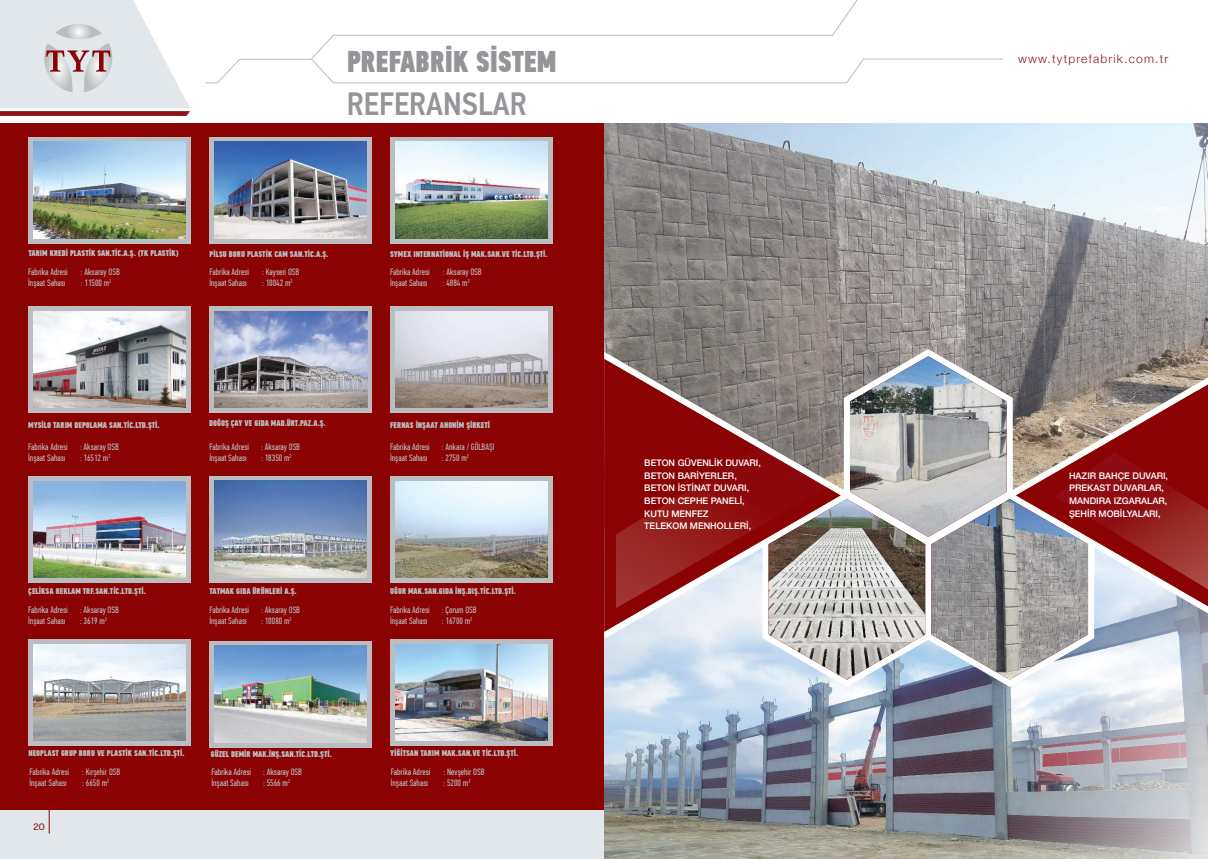
<style>
.page{position:relative;width:1208px;height:859px;background:#fff}
.page>*{position:absolute;margin:0;border:0;box-sizing:border-box;transform-origin:0 0}
.t1{font:500 32.2px "PF Din Text Cond Pro";color:#939598}
.t2{font:30px "PF Din Text Comp Pro X Black";color:#939598}
.t3{font:300 12px "Helvetica Neue";letter-spacing:.1em;color:#891619}
.t4{font:10px "PF Encore Sans Pro";color:#891619}
.t5{font:9.2px "PF Din Text Comp Pro";color:#bcbdc0}
.t6{font:500 9.1px/12.7px "Helvetica Neue";color:#fff}
.t7{font:8.3px "PF Din Text Comp Pro X Black";color:#bcbdc0}
</style>
<div class="page">
<div style="left:0;top:123px;width:604px;height:708px;background:#8b0202"></div>
<div style="left:0;top:811px;width:604px;height:48px;background:#e1e7ea"></div>
<svg style="left:209px;top:137px;width:162px;height:106px;background:#b4b8c0"></svg>
<img style="left:214px;top:142px;width:152px;height:96px">
<svg style="left:209px;top:476px;width:162px;height:106px;background:#b3b7be"></svg>
<div style="left:209px;top:307px;width:162px;height:106px;background:#bcbdc0"></div>
<svg style="left:209px;top:641px;width:162px;height:106px;background:#b6bbc2"></svg>
<img style="left:214px;top:646px;width:152px;height:96px">
<img style="left:214px;top:481px;width:152px;height:96px">
<svg style="left:390px;top:137px;width:162px;height:106px;background:#b6babb"></svg>
<img style="left:395px;top:142px;width:152px;height:96px">
<div style="left:390px;top:307px;width:162px;height:106px;background:#bcbdc0"></div>
<img style="left:395px;top:311px;width:152px;height:97px">
<div style="left:390px;top:476px;width:162px;height:106px;background:#bcbdc0"></div>
<img style="left:395px;top:481px;width:152px;height:96px">
<div style="left:390px;top:640px;width:162px;height:106px;background:#bcbdc0"></div>
<img style="left:395px;top:644px;width:152px;height:97px">
<svg style="left:28px;top:137px;width:162px;height:106px;background:#b6babc"></svg>
<img style="left:33px;top:142px;width:152px;height:96px">
<div style="left:28px;top:307px;width:162px;height:106px;background:#bcbdc0"></div>
<div style="left:28px;top:476px;width:162px;height:106px;background:#bcbdc0"></div>
<img style="left:33px;top:481px;width:152px;height:96px">
<div style="left:28px;top:640px;width:162px;height:106px;background:#bcbdc0"></div>
<img style="left:33px;top:311px;width:152px;height:97px">
<img style="left:33px;top:644px;width:152px;height:97px">
<img style="left:214px;top:311px;width:153px;height:96px">
<img style="left:604px;top:687px;width:604px;height:172px">
<img style="left:604px;top:123px;width:604px;height:226px">
<svg style="left:604px;top:349px;width:604px;height:338px;background:#b9bfc7"></svg>
<svg style="left:1088px;top:384px;width:120px;height:222px;background:#a46a68"></svg>
<svg style="left:604px;top:359px;width:164px;height:273px;background:#9d5e5e"></svg>
<img style="left:768px;top:356px;width:320px;height:324px">
<img style="left:768px;top:499px;width:157px;height:181px">
<img style="left:617px;top:448px;width:210px;height:160px">
<img style="left:1055px;top:452px;width:153px;height:138px">
<svg style="left:311px;top:0;width:692px;height:83px"></svg>
<svg style="left:205px;top:59px;width:106px;height:24px"></svg>
<svg style="left:0;top:0;width:190px;height:116px"></svg>
<svg style="left:49px;top:810px;width:1px;height:23px"></svg>
<h2 class="t2" style="left:347px;top:42px;width:211px">PREFABRİK SİSTEM</h2>
<h1 class="t1" style="left:347px;top:85px;width:181px">REFERANSLAR</h1>
<h3 class="t3" style="left:1018px;top:49px;width:152px">www.tytprefabrik.com.tr</h3>
<p class="t7" style="left:28px;top:248px;width:152px">TARIM KREDİ PLASTİK SAN.TİC.A.Ş. (TK PLASTİK)</p>
<p class="t7" style="left:210px;top:249px;width:120px">PİLSU BORU PLASTİK CAM SAN.TİC.A.Ş.</p>
<p class="t7" style="left:390px;top:249px;width:159px">SYMEX INTERNATİONAL İŞ MAK.SAN.VE TİC.LTD.ŞTİ.</p>
<p class="t5" style="left:28px;top:266px;width:41px">Fabrika Adresi</p>
<p class="t5" style="left:81px;top:266px;width:40px">: Aksaray OSB</p>
<p class="t5" style="left:28px;top:277px;width:39px">İnşaat Sahası</p>
<p class="t5" style="left:81px;top:277px;width:32px">: 11500 m<sup>2</sup></p>
<p class="t5" style="left:209px;top:266px;width:41px">Fabrika Adresi</p>
<p class="t5" style="left:262px;top:266px;width:39px">: Kayseri OSB</p>
<p class="t5" style="left:209px;top:277px;width:39px">İnşaat Sahası</p>
<p class="t5" style="left:262px;top:277px;width:32px">: 10042 m<sup>2</sup></p>
<p class="t5" style="left:390px;top:266px;width:41px">Fabrika Adresi</p>
<p class="t5" style="left:443px;top:266px;width:40px">: Aksaray OSB</p>
<p class="t5" style="left:390px;top:277px;width:39px">İnşaat Sahası</p>
<p class="t5" style="left:443px;top:277px;width:28px">: 4884 m<sup>2</sup></p>
<p class="t7" style="left:28px;top:420px;width:133px">MYSİLO TARIM DEPOLAMA SAN.TİC.LTD.ŞTİ.</p>
<p class="t7" style="left:209px;top:418px;width:118px">DOĞUŞ ÇAY VE GIDA MAD.ÜRT.PAZ.A.Ş.</p>
<p class="t7" style="left:390px;top:420px;width:102px">FERNAS İNŞAAT ANONİM ŞİRKETİ</p>
<p class="t5" style="left:28px;top:441px;width:41px">Fabrika Adresi</p>
<p class="t5" style="left:80px;top:441px;width:40px">: Aksaray OSB</p>
<p class="t5" style="left:28px;top:452px;width:39px">İnşaat Sahası</p>
<p class="t5" style="left:80px;top:452px;width:32px">: 16512 m<sup>2</sup></p>
<p class="t5" style="left:209px;top:441px;width:41px">Fabrika Adresi</p>
<p class="t5" style="left:261px;top:441px;width:40px">: Aksaray OSB</p>
<p class="t5" style="left:209px;top:452px;width:39px">İnşaat Sahası</p>
<p class="t5" style="left:261px;top:452px;width:32px">: 18350 m<sup>2</sup></p>
<p class="t5" style="left:390px;top:441px;width:41px">Fabrika Adresi</p>
<p class="t5" style="left:442px;top:441px;width:54px">: Ankara / GÖLBAŞI</p>
<p class="t5" style="left:390px;top:452px;width:39px">İnşaat Sahası</p>
<p class="t5" style="left:442px;top:452px;width:28px">: 2750 m<sup>2</sup></p>
<p class="t6" style="left:644px;top:456px;width:118px">BETON GÜVENLİK DUVARI,<br>BETON BARİYERLER,<br>BETON İSTİNAT DUVARI,<br>BETON CEPHE PANELİ,<br>KUTU MENFEZ<br>TELEKOM MENHOLLERİ,</p>
<p class="t6" style="left:1069px;top:468px;width:101px">HAZIR BAHÇE DUVARI,<br>PREKAST DUVARLAR,<br>MANDIRA IZGARALAR,<br>ŞEHİR MOBİLYALARI,</p>
<p class="t7" style="left:28px;top:586px;width:119px">ÇELİKSA REKLAM TRF.SAN.TİC.LTD.ŞTİ.</p>
<p class="t7" style="left:210px;top:586px;width:89px">TATMAK GIDA ÜRÜNLERİ A.Ş.</p>
<p class="t7" style="left:390px;top:586px;width:127px">UĞUR MAK.SAN.GIDA İNŞ.DIŞ.TİC.LTD.ŞTİ.</p>
<p class="t5" style="left:28px;top:604px;width:41px">Fabrika Adresi</p>
<p class="t5" style="left:80px;top:604px;width:40px">: Aksaray OSB</p>
<p class="t5" style="left:28px;top:616px;width:39px">İnşaat Sahası</p>
<p class="t5" style="left:80px;top:616px;width:28px">: 3619 m<sup>2</sup></p>
<p class="t5" style="left:209px;top:604px;width:41px">Fabrika Adresi</p>
<p class="t5" style="left:261px;top:604px;width:40px">: Aksaray OSB</p>
<p class="t5" style="left:209px;top:616px;width:39px">İnşaat Sahası</p>
<p class="t5" style="left:261px;top:616px;width:32px">: 10080 m<sup>2</sup></p>
<p class="t5" style="left:390px;top:604px;width:41px">Fabrika Adresi</p>
<p class="t5" style="left:442px;top:604px;width:36px">: Çorum OSB</p>
<p class="t5" style="left:390px;top:616px;width:39px">İnşaat Sahası</p>
<p class="t5" style="left:442px;top:616px;width:32px">: 16700 m<sup>2</sup></p>
<p class="t7" style="left:28px;top:748px;width:158px">NEOPLAST GRUP BORU VE PLASTİK SAN.TİC.LTD.ŞTİ.</p>
<p class="t7" style="left:211px;top:749px;width:122px">GÜZEL DEMİR MAK.İNŞ.SAN.TİC.LTD.ŞTİ.</p>
<p class="t7" style="left:390px;top:748px;width:130px">YİĞİTSAN TARIM MAK.SAN.VE TİC.LTD.ŞTİ.</p>
<p class="t5" style="left:29px;top:766px;width:41px">Fabrika Adresi</p>
<p class="t5" style="left:82px;top:766px;width:40px">: Kırşehir OSB</p>
<p class="t5" style="left:29px;top:777px;width:39px">İnşaat Sahası</p>
<p class="t5" style="left:82px;top:777px;width:28px">: 6650 m<sup>2</sup></p>
<p class="t5" style="left:211px;top:766px;width:41px">Fabrika Adresi</p>
<p class="t5" style="left:263px;top:766px;width:40px">: Aksaray OSB</p>
<p class="t5" style="left:211px;top:777px;width:39px">İnşaat Sahası</p>
<p class="t5" style="left:263px;top:777px;width:28px">: 5566 m<sup>2</sup></p>
<p class="t5" style="left:391px;top:766px;width:41px">Fabrika Adresi</p>
<p class="t5" style="left:443px;top:766px;width:43px">: Nevşehir OSB</p>
<p class="t5" style="left:391px;top:777px;width:39px">İnşaat Sahası</p>
<p class="t5" style="left:443px;top:777px;width:28px">: 5200 m<sup>2</sup></p>
<p class="t4" style="left:33px;top:820px;width:13px">20</p>
</div>
